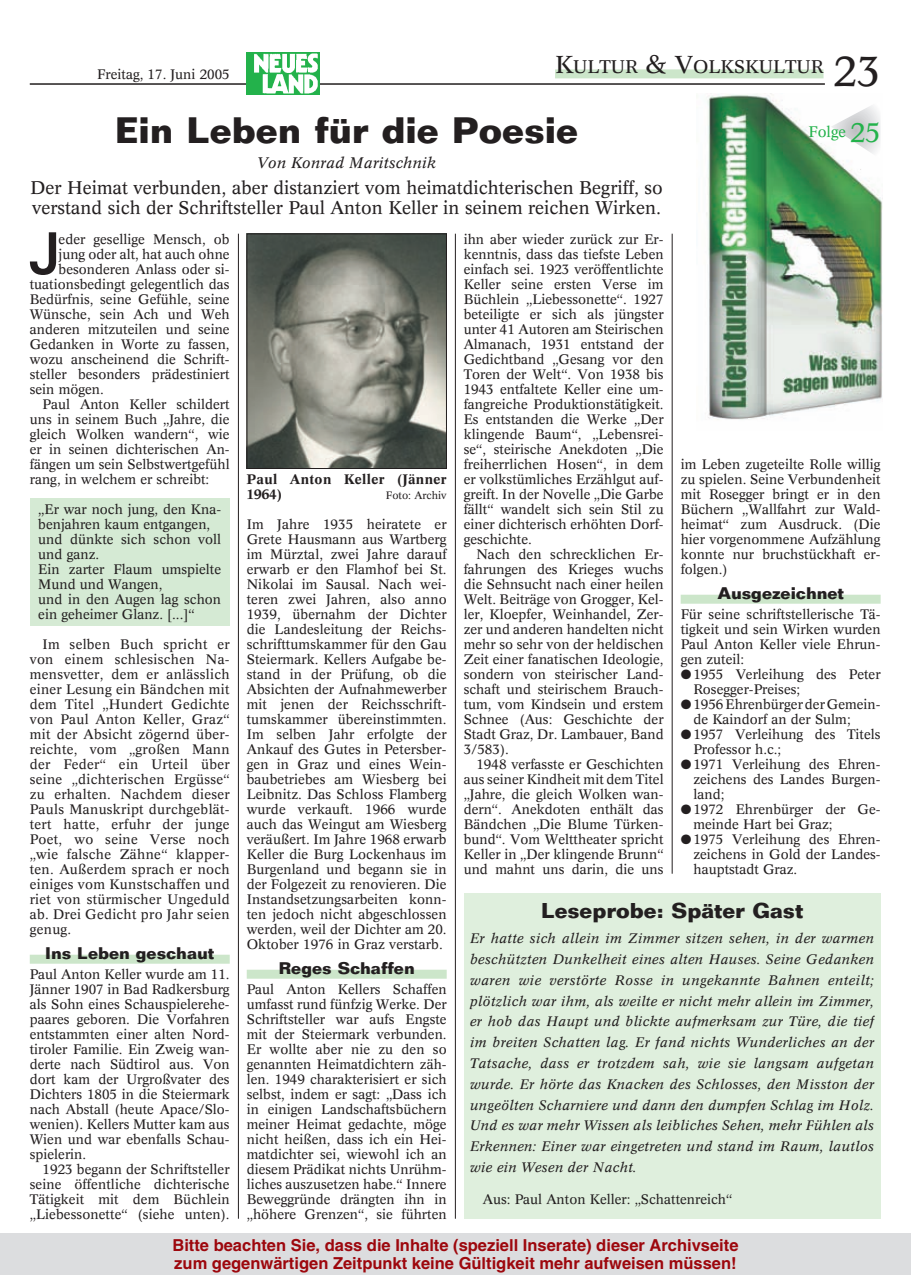
<style>
.page{position:relative;width:911px;height:1275px;background:#fff}
.page>*{position:absolute;margin:0;border:0;box-sizing:border-box;transform-origin:0 0}
.t1{font:500 58.05px "Folio";color:#231f20}
.t2{font:42px "Concorde";color:#231f20}
.t3{font:700 36px "Folio";color:#231f20}
.t4{font:700 21px "Folio";color:#231f20}
.t5{font:18px/19.5px "Concorde";color:#231f20}
.t6{font:700 16.5px/18px "Helvetica";color:#9d070d}
.t7{font:700 16.5px "Folio";color:#231f20}
.t8{font:italic 15px "Concorde";color:#231f20}
.t9{font:15px "Concorde";color:#23b24b}
.t10{font:13.5px/15px "Concorde";color:#231f20;text-align:justify}
.t11{font:italic 13.5px/20.7px "Concorde";letter-spacing:.01em;color:#231f20;text-align:justify}
.t12{font:700 13.5px/15px "Concorde";letter-spacing:.025em;color:#231f20}
.t13{font:10.5px "Concorde";color:#231f20}
.s1{font-size:24px}
.s2{font-size:27px}
</style>
<div class="page">
<hr style="left:30px;top:83px;width:794px;height:2px;background:#221e1f">
<div style="left:555px;top:69px;width:268px;height:9px;background:#cce6ca"></div>
<img style="left:247px;top:53px;width:72px;height:41px">
<div style="left:30px;top:499px;width:200px;height:127px;background:#d5ead4"></div>
<div style="left:30px;top:955px;width:200px;height:9px;background:#cce6ca"></div>
<div style="left:247px;top:970px;width:199px;height:9px;background:#cce6ca"></div>
<div style="left:680px;top:595px;width:200px;height:9px;background:#cce6ca"></div>
<img style="left:706px;top:93px;width:176px;height:327px">
<svg style="left:830px;top:100px;width:50px;height:59px"></svg>
<hr style="left:672px;top:234px;width:1px;height:640px;background:#231f20">
<hr style="left:455px;top:234px;width:1px;height:985px;background:#231f20">
<hr style="left:238px;top:234px;width:1px;height:985px;background:#231f20">
<img style="left:249px;top:236px;width:195px;height:231px">
<div style="left:247px;top:234px;width:199px;height:235px;border:1px solid #231f20"></div>
<div style="left:463px;top:893px;width:417px;height:326px;background:#dfefdd"></div>
<div style="left:0;top:1233px;width:910px;height:42px;background:#dcdddf"></div>
<p class="t10" style="left:97px;top:68px;width:134px">Freitag, 17. Juni 2005</p>
<h3 class="t5" style="left:555px;top:58px;width:270px"><span class="s1">K</span>ULTUR <span class="s1">&amp; V</span>OLKSKULTUR</h3>
<h2 class="t2" style="left:833px;top:54px;width:48px">23</h2>
<h3 class="t3" style="left:115px;top:117px;width:464px">Ein Leben für die Poesie</h3>
<p class="t9" style="left:808px;top:126px;width:74px">Folge <span class="s2">25</span></p>
<p class="t8" style="left:257px;top:157px;width:181px">Von Konrad Maritschnik</p>
<h3 class="t5" style="left:31px;top:180px;width:633px">Der Heimat verbunden, aber distanziert vom heimatdichterischen Begriff, so verstand sich der Schriftsteller Paul Anton Keller in seinem reichen Wirken.</h3>
<h1 class="t1" style="left:30px;top:232px;width:32px">J</h1>
<p class="t10" style="left:59px;top:233px;width:173px">eder gesellige Mensch, ob</p>
<p class="t10" style="left:463px;top:233px;width:201px">ihn aber wieder zurück zur Er&shy;kenntnis, dass das tiefste Leben einfach sei. 1923 veröffentlichte Keller seine ersten Verse im Büchlein „Liebessonette“. 1927 beteiligte er sich als jüngster unter 41 Autoren am Steirischen Almanach, 1931 entstand der Gedichtband „Gesang vor den Toren der Welt“. Von 1938 bis 1943 entfaltete Keller eine um&shy;fangreiche Produktionstätigkeit.<br>Es entstanden die Werke „Der klingende Baum“, „Lebensrei&shy;se“, steirische Anekdoten „Die freiherrlichen Hosen“, in dem er volkstümliches Erzählgut auf&shy;greift. In der Novelle „Die Garbe fällt“ wandelt sich sein Stil zu einer dichterisch erhöhten Dorf&shy;geschichte.</p>
<p class="t10" style="left:463px;top:548px;width:201px;text-indent:13px">Nach den schrecklichen Er&shy;fahrungen des Krieges wuchs die Sehnsucht nach einer heilen Welt. Beiträge von Grogger, Kel&shy;ler, Kloepfer, Weinhandel, Zer&shy;zer und anderen handelten nicht mehr so sehr von der heldischen Zeit einer fanatischen Ideologie, sondern von steirischer Land&shy;schaft und steirischem Brauch&shy;tum, vom Kindsein und erstem Schnee (Aus: Geschichte der Stadt Graz, Dr. Lambauer, Band 3/583).</p>
<p class="t10" style="left:463px;top:758px;width:201px;text-indent:13px">1948 verfasste er Geschichten aus seiner Kindheit mit dem Titel „Jahre, die gleich Wolken wan&shy;dern“. Anekdoten enthält das Bändchen „Die Blume Türken&shy;bund“. Vom Welttheater spricht Keller in „Der klingende Brunn“ und mahnt uns darin, die uns</p>
<p class="t10" style="left:59px;top:248px;width:173px">jung oder alt, hat auch ohne</p>
<p class="t10" style="left:59px;top:263px;width:173px">besonderen Anlass oder si-</p>
<p class="t10" style="left:30px;top:278px;width:201px">tuationsbedingt gelegentlich das</p>
<p class="t10" style="left:30px;top:293px;width:201px">Bedürfnis, seine Gefühle, seine</p>
<p class="t10" style="left:30px;top:308px;width:201px">Wünsche, sein Ach und Weh</p>
<p class="t10" style="left:30px;top:323px;width:201px">anderen mitzuteilen und seine</p>
<p class="t10" style="left:30px;top:338px;width:201px">Gedanken in Worte zu fassen,</p>
<p class="t10" style="left:30px;top:353px;width:201px">wozu anscheinend die Schrift-</p>
<p class="t10" style="left:30px;top:368px;width:201px">steller besonders prädestiniert</p>
<p class="t10" style="left:30px;top:383px;width:76px">sein mögen.</p>
<p class="t10" style="left:43px;top:398px;width:189px">Paul Anton Keller schildert</p>
<p class="t10" style="left:30px;top:413px;width:201px">uns in seinem Buch „Jahre, die</p>
<p class="t10" style="left:30px;top:428px;width:201px">gleich Wolken wandern“, wie</p>
<p class="t10" style="left:30px;top:443px;width:201px">er in seinen dichterischen An-</p>
<p class="t10" style="left:30px;top:458px;width:201px">fängen um sein Selbstwertgefühl</p>
<p class="t10" style="left:30px;top:473px;width:181px">rang, in welchem er schreibt:</p>
<p class="t10" style="left:38px;top:503px;width:184px;text-align:left">„Er war noch jung, den Kna&shy;benjahren kaum entgangen, und dünkte sich schon voll und ganz.<br>Ein zarter Flaum umspielte<br>Mund und Wangen,<br>und in den Augen lag schon ein geheimer Glanz. [...]“</p>
<p class="t10" style="left:30px;top:638px;width:201px;text-indent:13px">Im selben Buch spricht er von einem schlesischen Na&shy;mensvetter, dem er anlässlich einer Lesung ein Bändchen mit dem Titel „Hundert Gedichte von Paul Anton Keller, Graz“ mit der Absicht zögernd über&shy;reichte, vom „großen Mann der Feder“ ein Urteil über seine „dichterischen Ergüsse“ zu erhalten. Nachdem dieser Pauls Manuskript durchgeblät&shy;tert hatte, erfuhr der junge Poet, wo seine Verse noch „wie falsche Zähne“ klapper&shy;ten. Außerdem sprach er noch einiges vom Kunstschaffen und riet von stürmischer Ungeduld ab. Drei Gedicht pro Jahr seien genug.</p>
<p class="t7" style="left:45px;top:947px;width:170px">Ins Leben geschaut</p>
<p class="t10" style="left:30px;top:968px;width:201px">Paul Anton Keller wurde am 11.<br>Jänner 1907 in Bad Radkersburg als Sohn eines Schauspielerehe&shy;paares geboren. Die Vorfahren entstammten einer alten Nord&shy;tiroler Familie. Ein Zweig wan&shy;derte nach Südtirol aus. Von dort kam der Urgroßvater des Dichters 1805 in die Steiermark nach Abstall (heute Apace/Slo&shy;wenien). Kellers Mutter kam aus Wien und war ebenfalls Schau&shy;spielerin.</p>
<p class="t10" style="left:30px;top:1163px;width:201px;text-indent:13px">1923 begann der Schriftsteller seine öffentliche dichterische Tätigkeit mit dem Büchlein „Liebessonette“ (siehe unten).</p>
<p class="t10" style="left:680px;top:458px;width:201px">im Leben zugeteilte Rolle willig zu spielen. Seine Verbundenheit mit Rosegger bringt er in den Büchern „Wallfahrt zur Wald&shy;heimat“ zum Ausdruck. (Die hier vorgenommene Aufzählung konnte nur bruchstückhaft er&shy;folgen.)</p>
<p class="t7" style="left:717px;top:587px;width:128px">Ausgezeichnet</p>
<p class="t10" style="left:680px;top:608px;width:201px">Für seine schriftstellerische Tä&shy;tigkeit und sein Wirken wurden Paul Anton Keller viele Ehrun&shy;gen zuteil:</p>
<p class="t10" style="left:693px;top:668px;width:189px;text-indent:-13px">● 1955 Verleihung des Peter<br>Rosegger-Preises;</p>
<p class="t10" style="left:693px;top:698px;width:189px;text-indent:-13px">● 1956 Ehrenbürger der Gemein&shy;de Kaindorf an der Sulm;</p>
<p class="t10" style="left:693px;top:728px;width:189px;text-indent:-13px">● 1957 Verleihung des Titels<br>Professor h.c.;</p>
<p class="t10" style="left:693px;top:758px;width:189px;text-indent:-13px">● 1971 Verleihung des Ehren&shy;zeichens des Landes Burgen&shy;land;</p>
<p class="t10" style="left:693px;top:803px;width:189px;text-indent:-13px">● 1972 Ehrenbürger der Ge&shy;meinde Hart bei Graz;</p>
<p class="t10" style="left:693px;top:833px;width:189px;text-indent:-13px">● 1975 Verleihung des Ehren&shy;zeichens in Gold der Landes&shy;hauptstadt Graz.</p>
<p class="t12" style="left:247px;top:473px;width:201px">Paul Anton Keller (Jänner<br>1964)</p>
<p class="t13" style="left:386px;top:491px;width:62px">Foto: Archiv</p>
<p class="t10" style="left:247px;top:518px;width:201px">Im Jahre 1935 heiratete er Grete Hausmann aus Wartberg im Mürztal, zwei Jahre darauf erwarb er den Flamhof bei St.<br>Nikolai im Sausal. Nach wei&shy;teren zwei Jahren, also anno 1939, übernahm der Dichter die Landesleitung der Reichs&shy;schrifttumskammer für den Gau Steiermark. Kellers Aufgabe be&shy;stand in der Prüfung, ob die Absichten der Aufnahmewerber mit jenen der Reichsschrift&shy;tumskammer übereinstimmten.<br>Im selben Jahr erfolgte der Ankauf des Gutes in Petersber&shy;gen in Graz und eines Wein&shy;baubetriebes am Wiesberg bei Leibnitz. Das Schloss Flamberg wurde verkauft. 1966 wurde auch das Weingut am Wiesberg veräußert. Im Jahre 1968 erwarb Keller die Burg Lockenhaus im Burgenland und begann sie in der Folgezeit zu renovieren. Die Instandsetzungsarbeiten konn&shy;ten jedoch nicht abgeschlossen werden, weil der Dichter am 20.<br>Oktober 1976 in Graz verstarb.</p>
<p class="t7" style="left:279px;top:962px;width:137px">Reges Schaffen</p>
<p class="t10" style="left:247px;top:983px;width:201px">Paul Anton Kellers Schaffen umfasst rund fünfzig Werke. Der Schriftsteller war aufs Engste mit der Steiermark verbunden.<br>Er wollte aber nie zu den so genannten Heimatdichtern zäh&shy;len. 1949 charakterisiert er sich selbst, indem er sagt: „Dass ich in einigen Landschaftsbüchern meiner Heimat gedachte, möge nicht heißen, dass ich ein Hei&shy;matdichter sei, wiewohl ich an diesem Prädikat nichts Unrühm&shy;liches auszusetzen habe.“ Innere Beweggründe drängten ihn in „höhere Grenzen“, sie führten</p>
<h3 class="t4" style="left:541px;top:903px;width:263px">Leseprobe: Später Gast</h3>
<p class="t11" style="left:470px;top:929px;width:405px">Er hatte sich allein im Zimmer sitzen sehen, in der warmen beschützten Dunkelheit eines alten Hauses. Seine Gedanken waren wie verstörte Rosse in ungekannte Bahnen enteilt; plötzlich war ihm, als weilte er nicht mehr allein im Zimmer, er hob das Haupt und blickte aufmerksam zur Türe, die tief im breiten Schatten lag. Er fand nichts Wunderliches an der Tatsache, dass er trotzdem sah, wie sie langsam aufgetan wurde. Er hörte das Knacken des Schlosses, den Misston der ungeölten Scharniere und dann den dumpfen Schlag im Holz.<br>Und es war mehr Wissen als leibliches Sehen, mehr Fühlen als Erkennen: Einer war eingetreten und stand im Raum, lautlos wie ein Wesen der Nacht.</p>
<p class="t10" style="left:483px;top:1193px;width:251px">Aus: Paul Anton Keller: „Schattenreich“</p>
<p class="t6" style="left:172px;top:1236px;width:567px">Bitte beachten Sie, dass die Inhalte (speziell Inserate) dieser Archivseite zum gegenwärtigen Zeitpunkt keine Gültigkeit mehr aufweisen müssen!</p>
</div>
